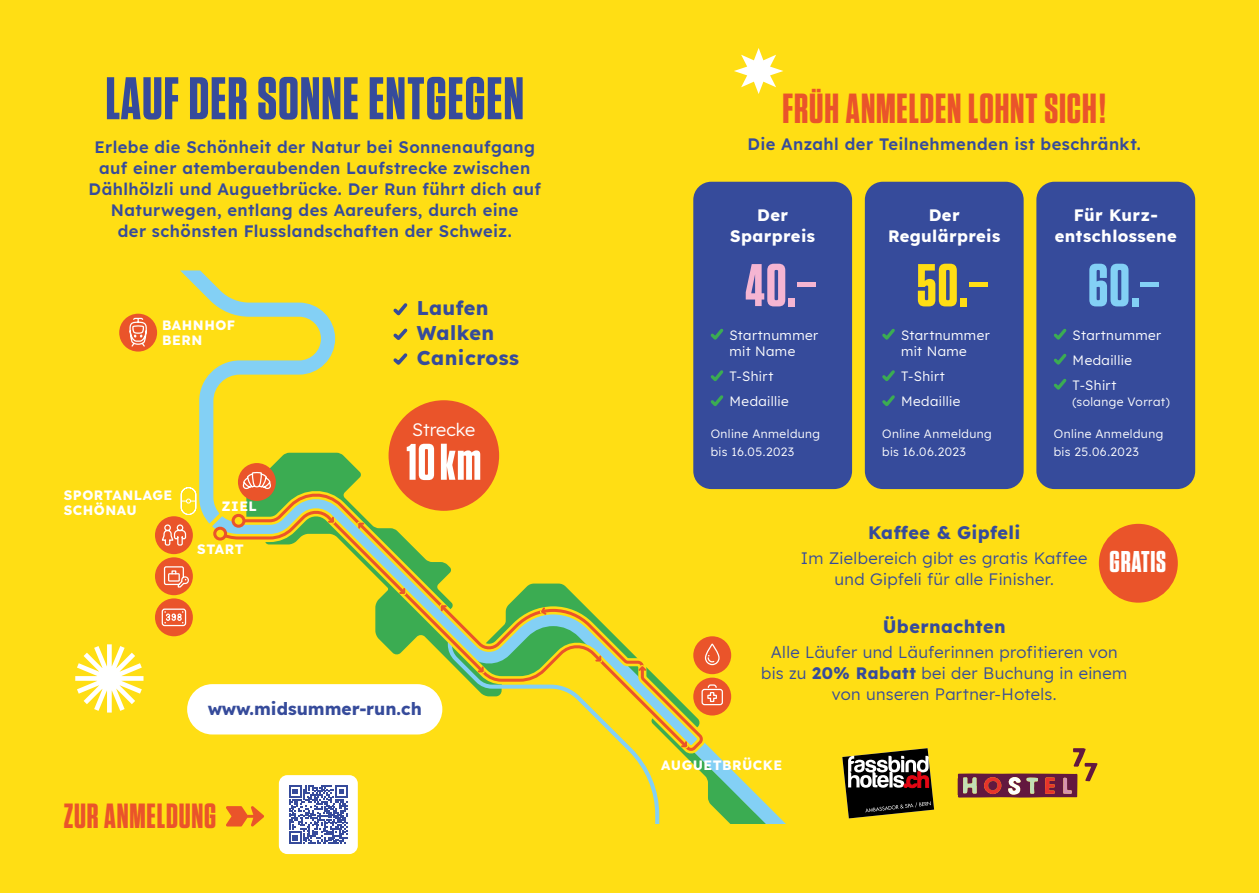
<style>
.page{position:relative;width:1259px;height:893px;background:#fff}
.page>*{position:absolute;margin:0;border:0;box-sizing:border-box;transform-origin:0 0}
.t1{font:700 60px "Tungsten Narrow";letter-spacing:.02em;color:#364b9b}
.t2{font:700 60px "Tungsten Narrow";color:#f5b5d2}
.t3{font:700 60px "Tungsten Narrow";color:#ffde14}
.t4{font:700 60px "Tungsten Narrow";color:#83d0f5}
.t5{font:700 51px "Tungsten Narrow";color:#fff}
.t6{font:700 42px "Tungsten Narrow";letter-spacing:.02em;color:#ea542a}
.t7{font:700 34.95px "Tungsten Narrow";letter-spacing:.02em;color:#ea542a}
.t8{font:700 30px "Tungsten Narrow";letter-spacing:.025em;color:#fff}
.t9{font:700 19.8px/24.8px "Lexend";letter-spacing:.025em;color:#364b9b}
.t10{font:700 18px "Lexend";letter-spacing:.025em;color:#364b9b}
.t11{font:18px "Lexend";color:#fff}
.t12{font:700 17.4px "Lexend";color:#364b9b}
.t13{font:600 16.5px/21px "Lexend";letter-spacing:.025em;color:#364b9b;text-align:center}
.t14{font:16.5px/21px "Lexend";letter-spacing:.02em;color:#364b9b;text-align:center}
.t15{font:700 16.5px/21px "Lexend";letter-spacing:.025em;color:#fff;text-align:center}
.t16{font:13.5px/25px "Lexend";letter-spacing:.03em;color:#fff}
.t17{font:700 13.5px/15px "Lexend";letter-spacing:.035em;color:#fff}
.t18{font:12px/18px "Lexend";letter-spacing:.035em;color:#fff}
.s1{font-weight:700}
</style>
<div class="page">
<div style="left:0;top:0;width:629px;height:893px;background:#ffde14"></div>
<div style="left:629px;top:0;width:630px;height:893px;background:#ffde14"></div>
<svg style="left:180px;top:270px;width:646px;height:585px"></svg>
<svg style="left:446px;top:761px;width:31px;height:94px"></svg>
<svg style="left:203px;top:507px;width:6px;height:25px"></svg>
<svg style="left:180px;top:487px;width:17px;height:28px"></svg>
<svg style="left:209px;top:480px;width:504px;height:281px"></svg>
<svg style="left:216px;top:487px;width:490px;height:267px"></svg>
<div style="left:233px;top:515px;width:11px;height:11px;background:#ffde14;border-radius:50%"></div>
<div style="left:232px;top:514px;width:13px;height:14px;border:3px solid #ea542a;border-radius:50%"></div>
<div style="left:215px;top:528px;width:11px;height:11px;background:#ffde14;border-radius:50%"></div>
<div style="left:213px;top:527px;width:14px;height:14px;border:3px solid #ea542a;border-radius:50%"></div>
<div style="left:155px;top:598px;width:38px;height:38px;background:#ea542a;border-radius:50%"></div>
<svg style="left:161px;top:608px;width:26px;height:19px"></svg>
<div style="left:155px;top:557px;width:38px;height:38px;background:#ea542a;border-radius:50%"></div>
<svg style="left:163px;top:566px;width:27px;height:22px"></svg>
<div style="left:168px;top:573px;width:12px;height:9px;border:1px solid #fff"></div>
<div style="left:155px;top:516px;width:38px;height:38px;background:#ea542a;border-radius:50%"></div>
<svg style="left:162px;top:524px;width:25px;height:22px"></svg>
<div style="left:119px;top:314px;width:38px;height:38px;background:#ea542a;border-radius:50%"></div>
<svg style="left:129px;top:317px;width:18px;height:30px"></svg>
<div style="left:388px;top:400px;width:111px;height:111px;background:#ea542a;border-radius:50%"></div>
<div style="left:629px;top:824px;width:256px;height:67px;background:#ffde14"></div>
<div style="left:238px;top:463px;width:38px;height:38px;background:#ea542a;border-radius:50%"></div>
<svg style="left:243px;top:453px;width:210px;height:159px"></svg>
<svg style="left:477px;top:584px;width:330px;height:271px"></svg>
<svg style="left:390px;top:300px;width:20px;height:19px"></svg>
<svg style="left:390px;top:325px;width:20px;height:18px"></svg>
<svg style="left:390px;top:350px;width:20px;height:18px"></svg>
<div style="left:693px;top:182px;width:159px;height:307px;background:#364b9b;border-radius:18px"></div>
<div style="left:865px;top:182px;width:158px;height:307px;background:#364b9b;border-radius:18px"></div>
<div style="left:1036px;top:182px;width:159px;height:307px;background:#364b9b;border-radius:18px"></div>
<svg style="left:710px;top:328px;width:14px;height:12px"></svg>
<svg style="left:710px;top:370px;width:14px;height:11px"></svg>
<svg style="left:710px;top:395px;width:14px;height:11px"></svg>
<svg style="left:882px;top:328px;width:13px;height:12px"></svg>
<svg style="left:882px;top:370px;width:13px;height:12px"></svg>
<svg style="left:882px;top:395px;width:13px;height:12px"></svg>
<svg style="left:1054px;top:328px;width:13px;height:12px"></svg>
<svg style="left:1054px;top:353px;width:13px;height:12px"></svg>
<svg style="left:1054px;top:378px;width:13px;height:12px"></svg>
<svg style="left:734px;top:48px;width:49px;height:46px"></svg>
<div style="left:187px;top:684px;width:255px;height:50px;background:#fff;border-radius:25px"></div>
<svg style="left:75px;top:644px;width:69px;height:69px"></svg>
<svg style="left:842px;top:748px;width:92px;height:70px"></svg>
<svg style="left:957px;top:748px;width:140px;height:50px"></svg>
<div style="left:988px;top:781px;width:9px;height:9px;background:#63183f;border-radius:50%"></div>
<div style="left:279px;top:775px;width:79px;height:79px;background:#fff;border-radius:9px"></div>
<svg style="left:289px;top:785px;width:59px;height:59px"></svg>
<svg style="left:226px;top:806px;width:38px;height:21px"></svg>
<div style="left:1099px;top:524px;width:78px;height:79px;background:#ea542a;border-radius:50%"></div>
<h1 class="t1" style="left:106px;top:68px;width:420px">LAUF DER SONNE ENTGEGEN</h1>
<p class="t13" style="left:89px;top:135px;width:454px">Erlebe die Schönheit der Natur bei Sonnenaufgang auf einer atemberaubenden Laufstrecke zwischen Dählhölzli und Auguetbrücke. Der Run führt dich auf Naturwegen, entlang des Aareufers, durch eine<br>der schönsten Flusslandschaften der Schweiz.</p>
<p class="t17" style="left:162px;top:317px;width:75px">BAHNHOF<br>BERN</p>
<p class="t17" style="left:64px;top:487px;width:110px">SPORTANLAGE<br>SCHÖNAU</p>
<p class="t17" style="left:222px;top:497px;width:37px">ZIEL</p>
<p class="t17" style="left:197px;top:541px;width:48px">START</p>
<p class="t9" style="left:417px;top:294px;width:104px">Laufen<br>Walken<br>Canicross</p>
<p class="t11" style="left:412px;top:417px;width:65px">Strecke</p>
<h2 class="t5" style="left:406px;top:436px;width:76px">10km</h2>
<p class="t12" style="left:208px;top:695px;width:216px">www.midsummer-run.ch</p>
<h3 class="t7" style="left:64px;top:798px;width:154px">ZUR ANMELDUNG</h3>
<h3 class="t6" style="left:782px;top:87px;width:325px">FRÜH ANMELDEN LOHNT SICH!</h3>
<p class="t13" style="left:747px;top:133px;width:395px">Die Anzahl der Teilnehmenden ist beschränkt.</p>
<p class="t15" style="left:730px;top:204px;width:86px">Der<br>Sparpreis</p>
<p class="t15" style="left:888px;top:204px;width:114px">Der<br>Regulärpreis</p>
<p class="t15" style="left:1054px;top:204px;width:123px">Für Kurz&shy;entschlossene</p>
<h1 class="t2" style="left:745px;top:255px;width:73px">40.–</h1>
<h1 class="t3" style="left:916px;top:255px;width:73px">50.–</h1>
<h1 class="t4" style="left:1088px;top:255px;width:73px">60.–</h1>
<p class="t16" style="left:729px;top:326px;width:90px;line-height:16.5px">Startnummer mit Name</p>
<p class="t16" style="left:729px;top:363px;width:61px">T-Shirt<br>Medaillie</p>
<p class="t18" style="left:710px;top:424px;width:111px">Online Anmeldung bis 16.05.2023</p>
<p class="t18" style="left:882px;top:424px;width:111px">Online Anmeldung bis 16.06.2023</p>
<p class="t18" style="left:1053px;top:424px;width:111px">Online Anmeldung bis 25.06.2023</p>
<p class="t16" style="left:901px;top:326px;width:90px;line-height:16.5px">Startnummer mit Name</p>
<p class="t16" style="left:901px;top:363px;width:61px">T-Shirt<br>Medaillie</p>
<p class="t16" style="left:1072px;top:322px;width:90px">Startnummer<br>Medaillie<br>T-Shirt</p>
<p class="t18" style="left:1072px;top:392px;width:99px">(solange Vorrat)</p>
<p class="t10" style="left:868px;top:518px;width:154px">Kaffee &amp; Gipfeli</p>
<p class="t14" style="left:801px;top:547px;width:288px">Im Zielbereich gibt es gratis Kaffee und Gipfeli für alle Finisher.</p>
<p class="t10" style="left:882px;top:612px;width:124px">Übernachten</p>
<p class="t14" style="left:761px;top:641px;width:367px">Alle Läufer und Läuferinnen profitieren von bis zu <span class="s1">20% Rabatt</span> bei der Buchung in einem von unseren Partner-Hotels.</p>
<h3 class="t8" style="left:1109px;top:546px;width:58px">GRATIS</h3>
<p class="t17" style="left:661px;top:756px;width:122px">AUGUETBRÜCKE</p>
</div>
